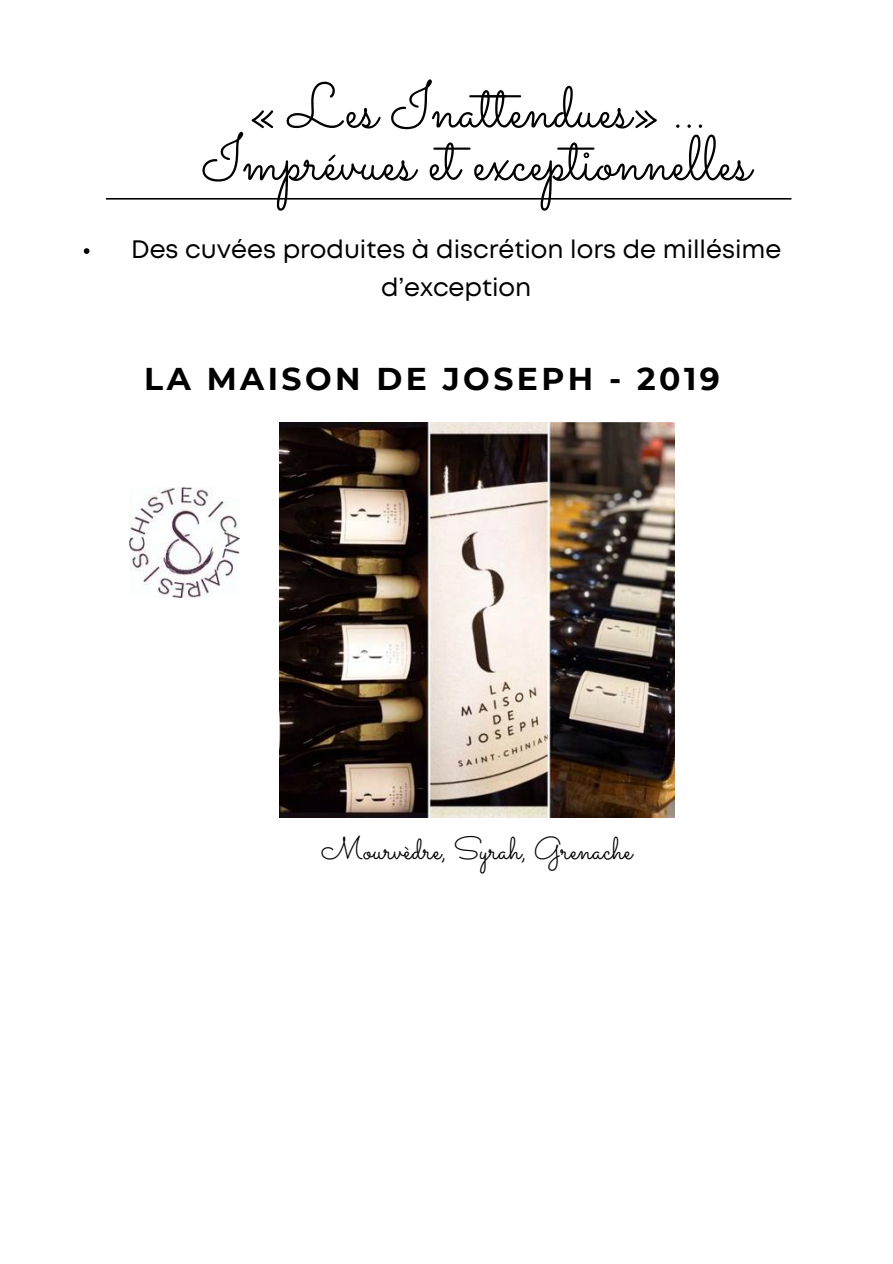
<style>
.page{position:relative;width:893px;height:1264px;background:#fff}
.page>*{position:absolute;margin:0;border:0;box-sizing:border-box;transform-origin:0 0}
.t1{font:63px/52.3px "Sacramento";color:#000;text-align:center}
.t2{font:31.5px "Sacramento";color:#000}
.t3{font:700 31.5px "Montserrat";letter-spacing:.11em;color:#000}
.t4{font:25.2px/37.8px "Mont";color:#000;text-align:center}
</style>
<div class="page">
<svg style="left:106px;top:198px;width:685px;height:1px"></svg>
<img style="left:279px;top:422px;width:395px;height:395px">
<svg style="left:84px;top:248px;width:5px;height:6px"></svg>
<img style="left:129px;top:487px;width:110px;height:110px">
<h1 class="t1" style="left:202px;top:79px;width:550px">« Les Inattendues» …<br>Imprévues et exceptionnelles</h1>
<p class="t4" style="left:131px;top:232px;width:651px">Des cuvées produites à discrétion lors de millésime d’exception</p>
<p class="t3" style="left:144px;top:359px;width:577px">LA MAISON DE JOSEPH - 2019</p>
<p class="t2" style="left:321px;top:829px;width:312px">Mourvèdre, Syrah, Grenache</p>
</div>
